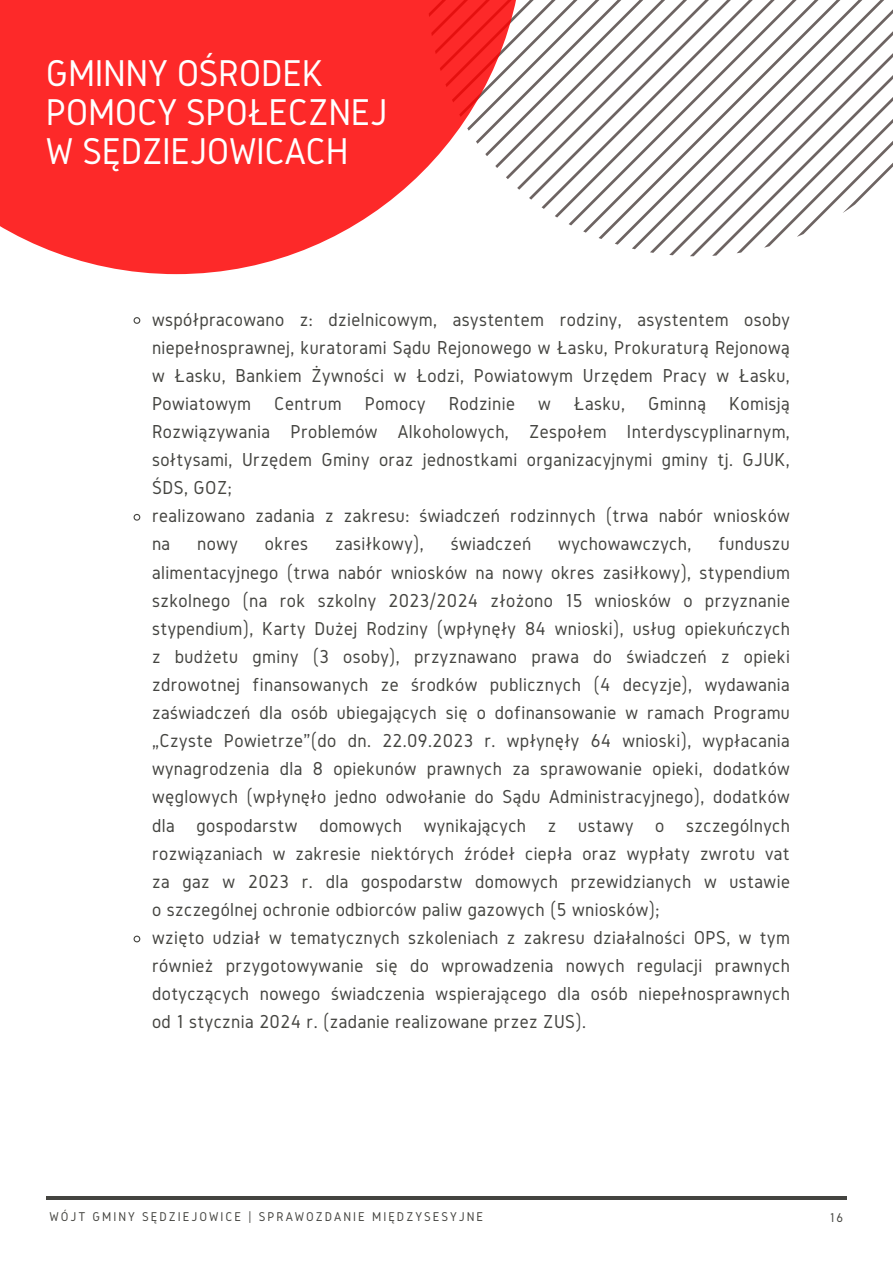
<style>
.page{position:relative;width:893px;height:1264px;background:#fff}
.page>*{position:absolute;margin:0;border:0;box-sizing:border-box;transform-origin:0 0}
.t1{font:38.7px/39.3px "Gidole";letter-spacing:-.01em;color:#fff}
.t2{font:19.5px/28px "Gidole";letter-spacing:.02em;color:#444440;text-align:justify}
.t3{font:13.2px "Gidole";letter-spacing:.15em;color:#444440}
</style>
<div class="page">
<svg style="left:524px;top:0;width:368px;height:253px"></svg>
<hr style="left:46px;top:1196px;width:800px;height:3px;background:#444440">
<svg style="left:0;top:0;width:524px;height:274px;fill:#fd2929"></svg>
<svg style="left:133px;top:317px;width:8px;height:7px"></svg>
<svg style="left:133px;top:513px;width:8px;height:8px"></svg>
<svg style="left:133px;top:935px;width:8px;height:8px"></svg>
<p class="t1" style="left:46px;top:53px;width:343px">GMINNY OŚRODEK<br>POMOCY SPOŁECZNEJ</p>
<p class="t1" style="left:46px;top:131px;width:304px">W SĘDZIEJOWICACH</p>
<p class="t2" style="left:152px;top:305px;width:639px">współpracowano z: dzielnicowym, asystentem rodziny, asystentem osoby niepełnosprawnej, kuratorami Sądu Rejonowego w Łasku, Prokuraturą Rejonową w Łasku, Bankiem Żywności w Łodzi, Powiatowym Urzędem Pracy w Łasku, Powiatowym Centrum Pomocy Rodzinie w Łasku, Gminną Komisją Rozwiązywania Problemów Alkoholowych, Zespołem Interdyscyplinarnym, sołtysami, Urzędem Gminy oraz jednostkami organizacyjnymi gminy tj. GJUK, ŚDS, GOZ;</p>
<p class="t2" style="left:152px;top:501px;width:639px">realizowano zadania z zakresu: świadczeń rodzinnych (trwa nabór wniosków na</p>
<p class="t2" style="left:197px;top:529px;width:42px">nowy</p>
<p class="t2" style="left:265px;top:529px;width:45px">okres</p>
<p class="t2" style="left:335px;top:529px;width:90px">zasiłkowy),</p>
<p class="t2" style="left:451px;top:529px;width:82px">świadczeń</p>
<p class="t2" style="left:558px;top:529px;width:134px">wychowawczych,</p>
<p class="t2" style="left:152px;top:529px;width:639px;text-indent:566px">funduszu alimentacyjnego (trwa nabór wniosków na nowy okres zasiłkowy), stypendium szkolnego (na rok szkolny 2023/2024 złożono 15 wniosków o przyznanie stypendium), Karty Dużej Rodziny (wpłynęły 84 wnioski), usług opiekuńczych z budżetu gminy (3 osoby), przyznawano prawa do świadczeń z opieki zdrowotnej finansowanych ze środków publicznych (4 decyzje), wydawania zaświadczeń dla osób ubiegających się o dofinansowanie w ramach Programu „Czyste Powietrze”(do dn. 22.09.2023 r. wpłynęły 64 wnioski), wypłacania wynagrodzenia dla 8 opiekunów prawnych za sprawowanie opieki, dodatków węglowych (wpłynęło jedno odwołanie do Sądu Administracyjnego), dodatków dla gospodarstw domowych wynikających z ustawy o szczególnych rozwiązaniach w zakresie niektórych źródeł ciepła oraz wypłaty zwrotu vat za gaz w 2023 r. dla gospodarstw domowych przewidzianych w ustawie o szczególnej ochronie odbiorców paliw gazowych (5 wniosków);</p>
<p class="t2" style="left:152px;top:923px;width:639px">wzięto udział w tematycznych szkoleniach z zakresu działalności OPS, w tym również przygotowywanie się do wprowadzenia nowych regulacji prawnych dotyczących nowego świadczenia wspierającego dla osób niepełnosprawnych od 1 stycznia 2024 r. (zadanie realizowane przez ZUS).</p>
<p class="t3" style="left:49px;top:1209px;width:435px">WÓJT GMINY SĘDZIEJOWICE | SPRAWOZDANIE MIĘDZYSESYJNE</p>
<p class="t3" style="left:829px;top:1210px;width:15px">16</p>
</div>
